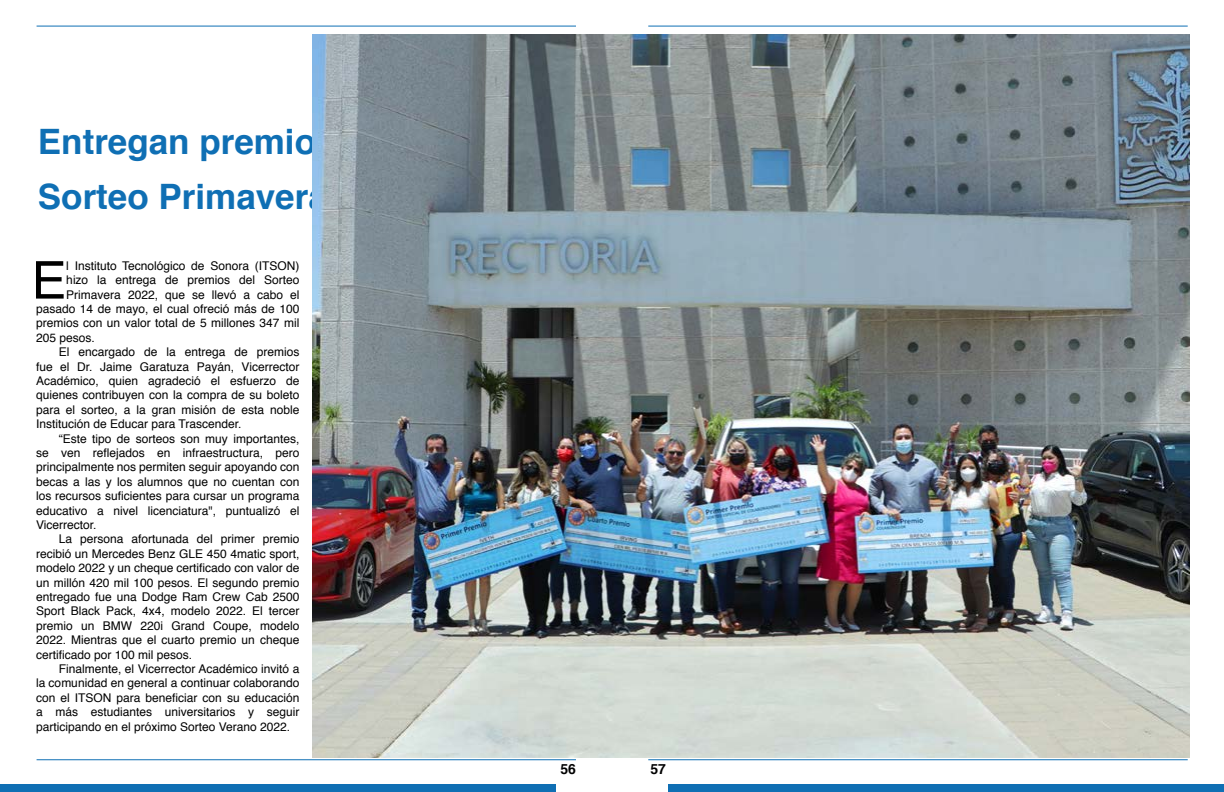
<style>
.page{position:relative;width:1224px;height:792px;background:#fff}
.page>*{position:absolute;margin:0;border:0;box-sizing:border-box;transform-origin:0 0}
.t1{font:52.2px "Helvetica";color:#000}
.t2{font:700 35px/55px "Helvetica";color:#0f6fb4}
.t3{font:700 14px "Helvetica";color:#000}
.t4{font:12px "Helvetica";color:#000}
</style>
<div class="page">
<div style="left:0;top:784px;width:556px;height:8px;background:#0f6fb4"></div>
<div style="left:668px;top:784px;width:556px;height:8px;background:#0f6fb4"></div>
<hr style="left:37px;top:26px;width:539px;height:1px;background:#0f6fb4">
<hr style="left:37px;top:759px;width:539px;height:1px;background:#0f6fb4">
<hr style="left:648px;top:26px;width:540px;height:1px;background:#0f6fb4">
<hr style="left:648px;top:759px;width:540px;height:1px;background:#0f6fb4">
<img style="left:312px;top:34px;width:878px;height:724px">
<h2 class="t2" style="left:38px;top:115px;width:379px">Entregan premios del<br>Sorteo Primavera 2022</h2>
<h1 class="t1" style="left:32px;top:240px;width:36px">E</h1>
<p class="t4" style="left:66px;top:256px;width:235px">l Instituto Tecnológico de Sonora (ITSON)</p>
<p class="t4" style="left:66px;top:271px;width:235px">hizo la entrega de premios del Sorteo</p>
<p class="t4" style="left:66px;top:285px;width:235px">Primavera 2022, que se llevó a cabo el</p>
<p class="t4" style="left:36px;top:300px;width:265px">pasado 14 de mayo, el cual ofreció más de 100</p>
<p class="t4" style="left:36px;top:314px;width:265px">premios con un valor total de 5 millones 347 mil</p>
<p class="t4" style="left:36px;top:328px;width:60px">205 pesos.</p>
<p class="t4" style="left:59px;top:343px;width:242px">El encargado de la entrega de premios</p>
<p class="t4" style="left:36px;top:357px;width:265px">fue el Dr. Jaime Garatuza Payán, Vicerrector</p>
<p class="t4" style="left:36px;top:372px;width:265px">Académico, quien agradeció el esfuerzo de</p>
<p class="t4" style="left:36px;top:386px;width:265px">quienes contribuyen con la compra de su boleto</p>
<p class="t4" style="left:36px;top:400px;width:265px">para el sorteo, a la gran misión de esta noble</p>
<p class="t4" style="left:36px;top:415px;width:207px">Institución de Educar para Trascender.</p>
<p class="t4" style="left:59px;top:429px;width:242px">“Este tipo de sorteos son muy importantes,</p>
<p class="t4" style="left:36px;top:444px;width:265px">se ven reflejados en infraestructura, pero</p>
<p class="t4" style="left:36px;top:458px;width:265px">principalmente nos permiten seguir apoyando con</p>
<p class="t4" style="left:36px;top:472px;width:265px">becas a las y los alumnos que no cuentan con</p>
<p class="t4" style="left:36px;top:487px;width:265px">los recursos suficientes para cursar un programa</p>
<p class="t4" style="left:36px;top:501px;width:265px">educativo a nivel licenciatura", puntualizó el</p>
<p class="t4" style="left:36px;top:516px;width:62px">Vicerrector.</p>
<p class="t4" style="left:59px;top:530px;width:242px">La persona afortunada del primer premio</p>
<p class="t4" style="left:36px;top:544px;width:265px">recibió un Mercedes Benz GLE 450 4matic sport,</p>
<p class="t4" style="left:36px;top:559px;width:265px">modelo 2022 y un cheque certificado con valor de</p>
<p class="t4" style="left:36px;top:573px;width:265px">un millón 420 mil 100 pesos. El segundo premio</p>
<p class="t4" style="left:36px;top:588px;width:265px">entregado fue una Dodge Ram Crew Cab 2500</p>
<p class="t4" style="left:36px;top:602px;width:265px">Sport Black Pack, 4x4, modelo 2022. El tercer</p>
<p class="t4" style="left:36px;top:616px;width:265px">premio un BMW 220i Grand Coupe, modelo</p>
<p class="t4" style="left:36px;top:631px;width:265px">2022. Mientras que el cuarto premio un cheque</p>
<p class="t4" style="left:36px;top:645px;width:158px">certificado por 100 mil pesos.</p>
<p class="t4" style="left:59px;top:660px;width:242px">Finalmente, el Vicerrector Académico invitó a</p>
<p class="t4" style="left:36px;top:674px;width:265px">la comunidad en general a continuar colaborando</p>
<p class="t4" style="left:36px;top:688px;width:265px">con el ITSON para beneficiar con su educación</p>
<p class="t4" style="left:36px;top:703px;width:265px">a más estudiantes universitarios y seguir</p>
<p class="t4" style="left:36px;top:717px;width:256px">participando en el próximo Sorteo Verano 2022.</p>
<p class="t3" style="left:560px;top:757px;width:17px">56</p>
<p class="t3" style="left:651px;top:757px;width:17px">57</p>
</div>
